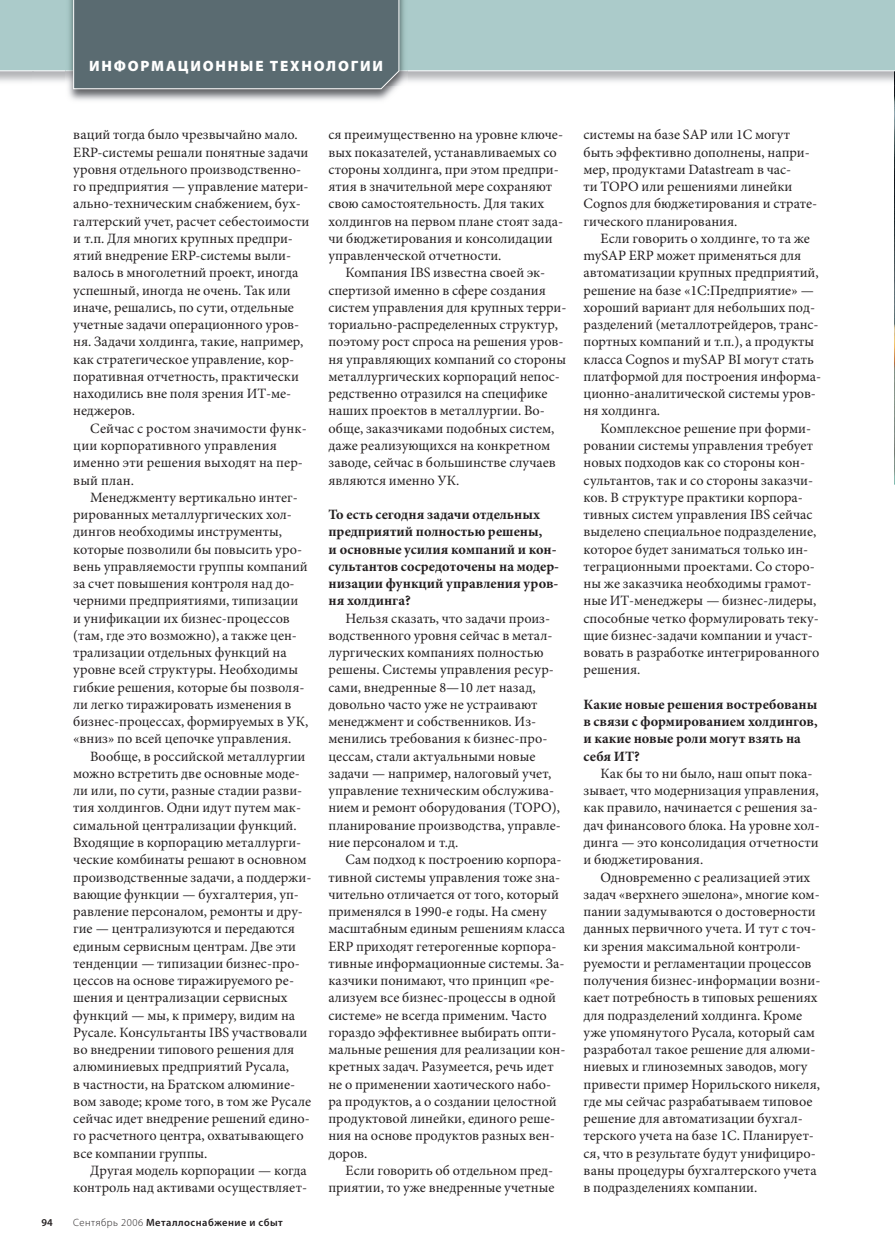
<style>
.page{position:relative;width:895px;height:1257px;background:#fff}
.page>*{position:absolute;margin:0;border:0;box-sizing:border-box;transform-origin:0 0}
.t1{font:900 15px "Myriad Pro";letter-spacing:.12em;color:#fff}
.t2{font:14.25px/17.2px "Minion Pro";color:#231f20}
.t3{font:700 14.25px/17.2px "Minion Pro";color:#231f20}
.t4{font:600 10.5px "Myriad Pro";letter-spacing:.05em;color:#231f20}
.s1{font-weight:300}
</style>
<div class="page">
<div style="left:0;top:0;width:893px;height:71px;background:#abcbca"></div>
<img style="left:65px;top:71px;width:343px;height:30px">
<img style="left:65px;top:0;width:343px;height:71px">
<div style="left:73px;top:0;width:327px;height:89px;background:#5a6b71"></div>
<svg style="left:893px;top:0;width:2px;height:484px"></svg>
<p class="t1" style="left:89px;top:56px;width:296px">ИНФОРМАЦИОННЫЕ ТЕХНОЛОГИИ</p>
<p class="t2" style="left:73px;top:126px;width:238px">ваций тогда было чрезвычайно мало.<br>ERP-системы решали понятные задачи уровня отдельного производственно&shy;го предприятия — управление матери&shy;ально-техническим снабжением, бух&shy;галтерский учет, расчет себестоимости и т.п. Для многих крупных предпри&shy;ятий внедрение ERP-системы выли&shy;валось в многолетний проект, иногда успешный, иногда не очень. Так или иначе, решались, по сути, отдельные учетные задачи операционного уров&shy;ня. Задачи холдинга, такие, например, как стратегическое управление, кор&shy;поративная отчетность, практически находились вне поля зрения ИТ-ме&shy;неджеров.</p>
<p class="t2" style="left:73px;top:419px;width:235px;text-indent:17px">Сейчас с ростом значимости функ&shy;ции корпоративного управления именно эти решения выходят на пер&shy;вый план.</p>
<p class="t2" style="left:73px;top:488px;width:236px;text-indent:17px">Менеджменту вертикально интег&shy;рированных металлургических хол&shy;дингов необходимы инструменты, которые позволили бы повысить уро&shy;вень управляемости группы компаний за счет повышения контроля над до&shy;черними предприятиями, типизации и унификации их бизнес-процессов (там, где это возможно), а также цен&shy;трализации отдельных функций на уровне всей структуры. Необходимы гибкие решения, которые бы позволя&shy;ли легко тиражировать изменения в бизнес-процессах, формируемых в УК, «вниз» по всей цепочке управления.</p>
<p class="t2" style="left:73px;top:747px;width:240px;text-indent:17px">Вообще, в российской металлургии можно встретить две основные моде&shy;ли или, по сути, разные стадии разви&shy;тия холдингов. Одни идут путем мак&shy;симальной централизации функций.<br>Входящие в корпорацию металлурги&shy;ческие комбинаты решают в основном производственные задачи, а поддержи&shy;вающие функции — бухгалтерия, уп&shy;равление персоналом, ремонты и дру&shy;гие — централизуются и передаются единым сервисным центрам. Две эти тенденции — типизации бизнес-про&shy;цессов на основе тиражируемого ре&shy;шения и централизации сервисных функций — мы, к примеру, видим на Русале. Консультанты IBS участвовали во внедрении типового решения для алюминиевых предприятий Русала,<br>в частности, на Братском алюминие&shy;вом заводе; кроме того, в том же Русале сейчас идет внедрение решений едино&shy;го расчетного центра, охватывающего все компании группы.</p>
<p class="t2" style="left:73px;top:1161px;width:235px;text-align:right">Другая модель корпорации — когда контроль над активами осуществляет-</p>
<p class="t4" style="left:41px;top:1215px;width:13px">94</p>
<p class="t4" style="left:73px;top:1215px;width:211px"><span class="s1">Сентябрь 2006</span> Металлоснабжение и сбыт</p>
<p class="t2" style="left:328px;top:126px;width:236px">ся преимущественно на уровне ключе&shy;вых показателей, устанавливаемых со стороны холдинга, при этом предпри&shy;ятия в значительной мере сохраняют свою самостоятельность. Для таких холдингов на первом плане стоят зада&shy;чи бюджетирования и консолидации управленческой отчетности.</p>
<p class="t2" style="left:328px;top:264px;width:239px;text-indent:17px">Компания IBS известна своей эк&shy;спертизой именно в сфере создания систем управления для крупных терри&shy;ториально-распределенных структур, поэтому рост спроса на решения уров&shy;ня управляющих компаний со стороны металлургических корпораций непос&shy;редственно отразился на специфике наших проектов в металлургии. Во&shy;обще, заказчиками подобных систем, даже реализующихся на конкретном заводе, сейчас в большинстве случаев являются именно УК.</p>
<p class="t3" style="left:328px;top:505px;width:232px">То есть сегодня задачи отдельных предприятий полностью решены,<br>и основные усилия компаний и кон&shy;сультантов сосредоточены на модер&shy;низации функций управления уров&shy;ня холдинга?</p>
<p class="t2" style="left:328px;top:609px;width:234px;text-indent:17px">Нельзя сказать, что задачи произ&shy;водственного уровня сейчас в метал&shy;лургических компаниях полностью решены. Системы управления ресур&shy;сами, внедренные 8—10 лет назад, довольно часто уже не устраивают менеджмент и собственников. Из&shy;менились требования к бизнес-про&shy;цессам, стали актуальными новые задачи — например, налоговый учет, управление техническим обслужива&shy;нием и ремонт оборудования (ТОРО), планирование производства, управле&shy;ние персоналом и т.д.</p>
<p class="t2" style="left:328px;top:851px;width:239px;text-indent:17px">Сам подход к построению корпора&shy;тивной системы управления тоже зна&shy;чительно отличается от того, который применялся в 1990-е годы. На смену масштабным единым решениям класса ERP приходят гетерогенные корпора&shy;тивные информационные системы. За&shy;казчики понимают, что принцип «ре&shy;ализуем все бизнес-процессы в одной системе» не всегда применим. Часто гораздо эффективнее выбирать опти&shy;мальные решения для реализации кон&shy;кретных задач. Разумеется, речь идет не о применении хаотического набо&shy;ра продуктов, а о создании целостной продуктовой линейки, единого реше&shy;ния на основе продуктов разных вен&shy;доров.</p>
<p class="t2" style="left:328px;top:1161px;width:227px;text-align:right">Если говорить об отдельном пред&shy;приятии, то уже внедренные учетные</p>
<p class="t2" style="left:583px;top:126px;width:235px">системы на базе SAP или 1C могут быть эффективно дополнены, напри&shy;мер, продуктами Datastream в час-<br>ти ТОРО или решениями линейки<br>Cognos для бюджетирования и страте&shy;гического планирования.</p>
<p class="t2" style="left:583px;top:230px;width:239px;text-indent:17px">Если говорить о холдинге, то та же mySAP ERP может применяться для автоматизации крупных предприятий, решение на базе «1С:Предприятие» — хороший вариант для небольших под&shy;разделений (металлотрейдеров, транс&shy;портных компаний и т.п.), а продукты класса Cognos и mySAP BI могут стать платформой для построения информа&shy;ционно-аналитической системы уров&shy;ня холдинга.</p>
<p class="t2" style="left:583px;top:419px;width:237px;text-indent:17px">Комплексное решение при форми&shy;ровании системы управления требует новых подходов как со стороны кон&shy;сультантов, так и со стороны заказчи&shy;ков. В структуре практики корпора&shy;тивных систем управления IBS сейчас выделено специальное подразделение, которое будет заниматься только ин&shy;теграционными проектами. Со сторо&shy;ны же заказчика необходимы грамот&shy;ные ИТ-менеджеры — бизнес-лидеры, способные четко формулировать теку&shy;щие бизнес-задачи компании и участ&shy;вовать в разработке интегрированного решения.</p>
<p class="t3" style="left:583px;top:695px;width:236px">Какие новые решения востребованы в связи с формированием холдингов, и какие новые роли могут взять на себя ИТ?</p>
<p class="t2" style="left:583px;top:764px;width:238px;text-indent:17px">Как бы то ни было, наш опыт пока&shy;зывает, что модернизация управления, как правило, начинается с решения за&shy;дач финансового блока. На уровне хол&shy;динга — это консолидация отчетности и бюджетирования.</p>
<p class="t2" style="left:583px;top:868px;width:238px;text-indent:17px">Одновременно с реализацией этих задач «верхнего эшелона», многие ком&shy;пании задумываются о достоверности данных первичного учета. И тут с точ&shy;ки зрения максимальной контроли&shy;руемости и регламентации процессов получения бизнес-информации возни&shy;кает потребность в типовых решениях для подразделений холдинга. Кроме уже упомянутого Русала, который сам разработал такое решение для алюми&shy;ниевых и глиноземных заводов, могу привести пример Норильского никеля, где мы сейчас разрабатываем типовое решение для автоматизации бухгал&shy;терского учета на базе 1С. Планирует&shy;ся, что в результате будут унифициро&shy;ваны процедуры бухгалтерского учета в подразделениях компании.</p>
</div>
